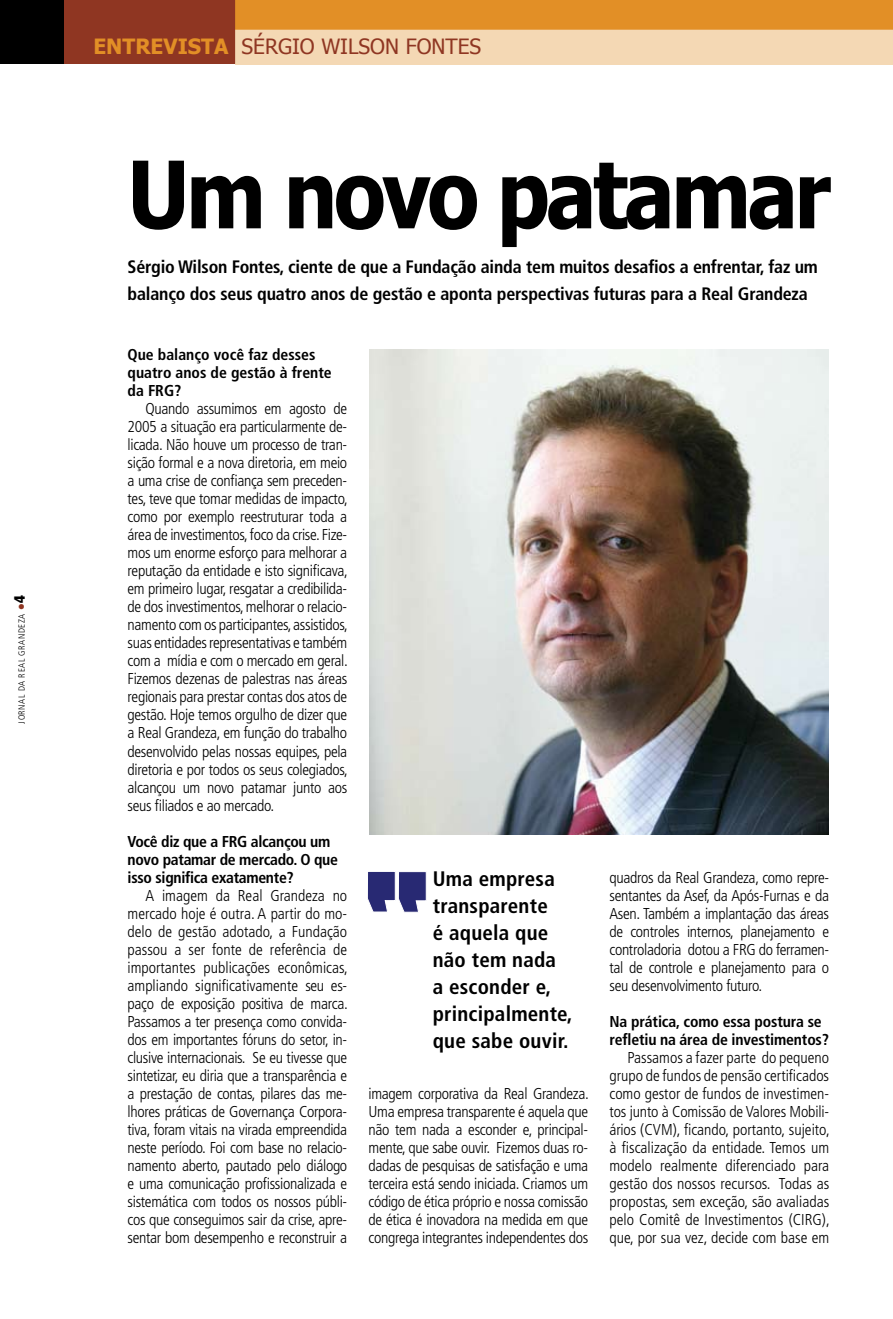
<style>
.page{position:relative;width:893px;height:1319px;background:#fff}
.page>*{position:absolute;margin:0;border:0;box-sizing:border-box;transform-origin:0 0}
.t1{font:700 93px "Tahoma";letter-spacing:-.04em;color:#000;scale:.9 1}
.t2{font:700 condensed 21px/27px "Frutiger";letter-spacing:.01em;color:#000}
.t3{font:21px "Tahoma";color:#8f3622}
.t4{font:700 21px "Tahoma";color:#e28f26}
.t5{font:700 condensed 18px/27px "Frutiger";letter-spacing:-.01em;color:#000}
.t6{font:300 condensed 15.75px/18px "Frutiger";letter-spacing:-.02em;color:#000;text-align:justify}
.t7{font:700 condensed 15.75px/18px "Frutiger";letter-spacing:-.01em;color:#000}
.t8{font:300 condensed 9px "Frutiger";letter-spacing:.06em;color:#000}
.s1{color:#8f3622}
</style>
<div class="page">
<div style="left:235px;top:30px;width:658px;height:35px;background:#f4d8b4"></div>
<svg style="left:64px;top:0;width:829px;height:64px"></svg>
<div style="left:0;top:0;width:64px;height:64px;background:#000"></div>
<svg style="left:367px;top:871px;width:60px;height:41px"></svg>
<img style="left:369px;top:349px;width:459px;height:485px">
<p class="t8" style="left:17px;top:723px;width:121px;rotate:-90deg">Jornal da Real Grandeza <span class="s1">●</span></p>
<h2 class="t4" style="left:93px;top:32px;width:44px">entre</h2>
<h2 class="t4" style="left:164px;top:32px;width:28px">vista</h2>
<h2 class="t3" style="left:242px;top:32px;width:240px">SÉRGIO WILSON FONTES</h2>
<h1 class="t1" style="left:128px;top:129px;width:783px">Um novo patamar</h1>
<p class="t5" style="left:128px;top:253px;width:692px">Sérgio Wilson Fontes, ciente de que a Fundação ainda tem muitos desafios a enfrentar, faz um balanço dos seus quatro anos de gestão e aponta perspectivas futuras para a Real Grandeza</p>
<p class="t7" style="left:128px;top:346px;width:206px">Que balanço você faz desses quatro anos de gestão à frente da FRG?</p>
<p class="t6" style="left:128px;top:400px;width:222px;text-indent:18px">Quando assumimos em agosto de 2005 a situação era particularmente de&shy;licada. Não houve um processo de tran&shy;sição formal e a nova diretoria, em meio a uma crise de confiança sem preceden&shy;tes, teve que tomar medidas de impacto, como por exemplo reestruturar toda a área de investimentos, foco da crise. Fize&shy;mos um enorme esforço para melhorar a reputação da entidade e isto significava, em primeiro lugar, resgatar a credibilida&shy;de dos investimentos, melhorar o relacio&shy;namento com os participantes, assistidos, suas entidades representativas e também com a mídia e com o mercado em geral.<br>Fizemos dezenas de palestras nas áreas regionais para prestar contas dos atos de gestão. Hoje temos orgulho de dizer que a Real Grandeza, em função do trabalho desenvolvido pelas nossas equipes, pela diretoria e por todos os seus colegiados, alcançou um novo patamar junto aos seus filiados e ao mercado.</p>
<p class="t7" style="left:128px;top:832px;width:212px">Você diz que a FRG alcançou um novo patamar de mercado. O que isso significa exatamente?</p>
<p class="t6" style="left:128px;top:886px;width:222px;text-indent:18px">A imagem da Real Grandeza no mercado hoje é outra. A partir do mo&shy;delo de gestão adotado, a Fundação passou a ser fonte de referência de importantes publicações econômicas, ampliando significativamente seu es&shy;paço de exposição positiva de marca.<br>Passamos a ter presença como convida&shy;dos em importantes fóruns do setor, in&shy;clusive internacionais. Se eu tivesse que sintetizar, eu diria que a transparência e a prestação de contas, pilares das me&shy;lhores práticas de Governança Corpora&shy;tiva, foram vitais na virada empreendida neste período. Foi com base no relacio&shy;namento aberto, pautado pelo diálogo e uma comunicação profissionalizada e sistemática com todos os nossos públi&shy;cos que conseguimos sair da crise, apre&shy;sentar bom desempenho e reconstruir a</p>
<h2 class="t2" style="left:433px;top:865px;width:141px">Uma empresa transparente<br>é aquela que não tem nada<br>a esconder e, principalmente, que sabe ouvir.</h2>
<p class="t6" style="left:369px;top:1084px;width:222px">imagem corporativa da Real Grandeza.<br>U ma empresa transparente é aquela que não tem nada a esconder e, principal&shy;mente, que sabe ouvir. Fizemos duas ro&shy;dadas de pesquisas de satisfação e uma terceira está sendo iniciada. Criamos um código de ética próprio e nossa comissão de ética é inovadora na medida em que congrega integrantes independentes dos</p>
<p class="t6" style="left:609px;top:868px;width:221px">quadros da Real Grandeza, como repre&shy;sentantes da Asef, da Após-Furnas e da Asen. Também a implantação das áreas de controles internos, planejamento e controladoria dotou a FRG do ferramen&shy;tal de controle e planejamento para o seu desenvolvimento futuro.</p>
<p class="t7" style="left:609px;top:1012px;width:221px">Na prática, como essa postura se refletiu na área de investimentos?</p>
<p class="t6" style="left:609px;top:1048px;width:222px;text-indent:18px">Passamos a fazer parte do pequeno grupo de fundos de pensão certificados como gestor de fundos de investimen&shy;tos junto à Comissão de Valores Mobili&shy;ários (CVM), ficando, portanto, sujeito, à fiscalização da entidade. Temos um modelo realmente diferenciado para gestão dos nossos recursos. Todas as propostas, sem exceção, são avaliadas pelo Comitê de Investimentos (CIRG), que, por sua vez, decide com base em</p>
</div>
